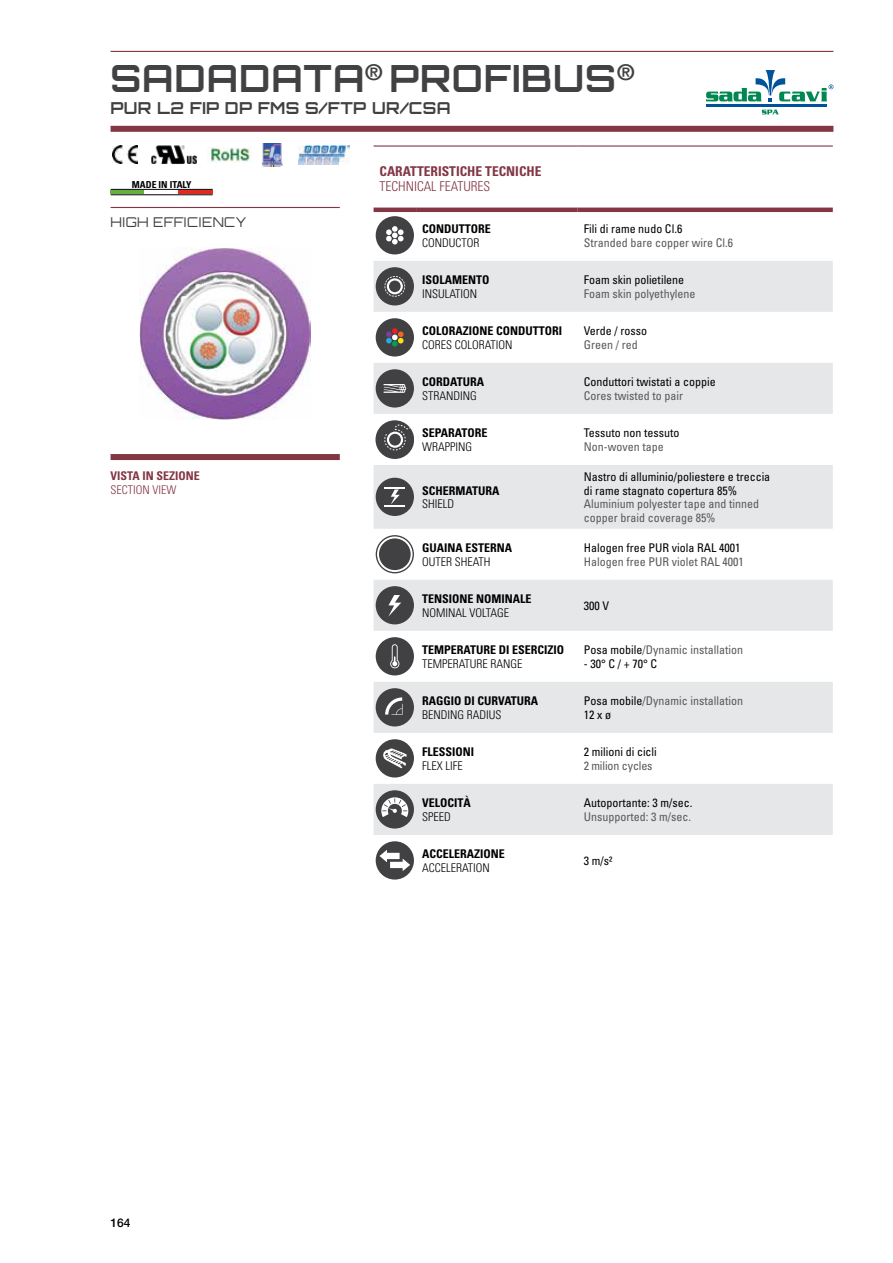
<style>
.page{position:relative;width:893px;height:1263px;background:#fff}
.page>*{position:absolute;margin:0;border:0;box-sizing:border-box;transform-origin:0 0}
.t1{font:700 37.5px "Orbitron";letter-spacing:.025em;color:#414042}
.t2{font:700 16.5px "Orbitron";letter-spacing:.02em;color:#414042}
.t3{font:700 condensed 13.5px "Univers";color:#833644}
.t4{font:300 condensed 13.5px "Univers";color:#833644}
.t5{font:13.5px "Orbitron";letter-spacing:.025em;color:#414042}
.t6{font:condensed 12px/13.5px "Univers";color:#58595b}
.t7{font:condensed 12px/13.5px "Univers";color:#000}
.t8{font:700 condensed 12px "Univers";color:#000}
.t9{font:300 condensed 12px "Univers";color:#000}
.t10{font:700 condensed 12px "Univers";color:#833644}
.t11{font:300 condensed 12px "Univers";color:#833644}
.t12{font:500 12px "Helvetica Neue";color:#000}
.t13{font:700 condensed 9.6px "Univers";color:#000}
.s1{color:#000}
</style>
<div class="page">
<div style="left:111px;top:126px;width:722px;height:6px;background:#833644"></div>
<hr style="left:111px;top:51px;width:722px;height:1px;background:#833644">
<img style="left:299px;top:145px;width:50px;height:19px">
<svg style="left:374px;top:261px;width:459px;height:574px;fill:#e6e7e8"></svg>
<hr style="left:374px;top:145px;width:42px;height:2px;background:#833644">
<hr style="left:416px;top:145px;width:162px;height:2px;background:#833644">
<hr style="left:578px;top:145px;width:255px;height:2px;background:#833644">
<hr style="left:374px;top:208px;width:42px;height:4px;background:#833644">
<hr style="left:416px;top:208px;width:162px;height:4px;background:#833644">
<hr style="left:578px;top:208px;width:255px;height:4px;background:#833644">
<div style="left:376px;top:216px;width:38px;height:38px;background:#414042;border-radius:50%"></div>
<svg style="left:386px;top:226px;width:18px;height:18px"></svg>
<div style="left:376px;top:267px;width:38px;height:38px;background:#414042;border-radius:50%"></div>
<svg style="left:384px;top:276px;width:21px;height:21px"></svg>
<div style="left:376px;top:318px;width:38px;height:38px;background:#414042;border-radius:50%"></div>
<svg style="left:386px;top:328px;width:18px;height:19px"></svg>
<div style="left:376px;top:369px;width:38px;height:39px;background:#414042;border-radius:50%"></div>
<svg style="left:383px;top:384px;width:23px;height:9px"></svg>
<div style="left:376px;top:420px;width:38px;height:39px;background:#414042;border-radius:50%"></div>
<svg style="left:384px;top:423px;width:27px;height:27px"></svg>
<div style="left:376px;top:478px;width:38px;height:38px;background:#414042;border-radius:50%"></div>
<hr style="left:384px;top:505px;width:21px;height:2px;background:#fff">
<hr style="left:384px;top:487px;width:21px;height:2px;background:#fff">
<svg style="left:391px;top:489px;width:9px;height:15px"></svg>
<svg style="left:376px;top:535px;width:38px;height:38px"></svg>
<svg style="left:377px;top:536px;width:36px;height:36px"></svg>
<div style="left:379px;top:538px;width:32px;height:32px;background:#414042;border-radius:50%"></div>
<div style="left:376px;top:586px;width:38px;height:38px;background:#414042;border-radius:50%"></div>
<svg style="left:388px;top:595px;width:13px;height:22px"></svg>
<div style="left:376px;top:637px;width:38px;height:38px;background:#414042;border-radius:50%"></div>
<svg style="left:390px;top:644px;width:9px;height:24px"></svg>
<div style="left:376px;top:688px;width:38px;height:38px;background:#414042;border-radius:50%"></div>
<svg style="left:385px;top:697px;width:17px;height:18px"></svg>
<div style="left:376px;top:739px;width:38px;height:38px;background:#414142;border-radius:50%"></div>
<svg style="left:383px;top:748px;width:24px;height:20px"></svg>
<div style="left:376px;top:790px;width:38px;height:38px;background:#414042;border-radius:50%"></div>
<svg style="left:381px;top:797px;width:29px;height:20px"></svg>
<div style="left:376px;top:841px;width:38px;height:38px;background:#414042;border-radius:50%"></div>
<svg style="left:379px;top:850px;width:31px;height:21px"></svg>
<hr style="left:111px;top:207px;width:229px;height:1px;background:#833644">
<div style="left:111px;top:454px;width:229px;height:6px;background:#833644"></div>
<img style="left:139px;top:248px;width:172px;height:171px">
<img style="left:207px;top:147px;width:44px;height:16px">
<img style="left:151px;top:146px;width:46px;height:18px">
<img style="left:261px;top:144px;width:21px;height:22px">
<img style="left:112px;top:146px;width:25px;height:18px">
<svg style="left:706px;top:101px;width:121px;height:11px"></svg>
<svg style="left:762px;top:110px;width:17px;height:4px"></svg>
<hr style="left:706px;top:105px;width:121px;height:2px;background:#00539b">
<svg style="left:706px;top:70px;width:127px;height:31px"></svg>
<hr style="left:111px;top:190px;width:34px;height:4px;background:#67ae3e">
<hr style="left:179px;top:190px;width:34px;height:4px;background:#e12922">
<hr style="left:111px;top:189px;width:102px;height:1px;background:#000">
<hr style="left:111px;top:195px;width:102px;height:1px;background:#000">
<h1 class="t1" style="left:111px;top:56px;width:525px">SADADATA<sup>®</sup> PROFIBUS<sup>®</sup></h1>
<h2 class="t2" style="left:111px;top:98px;width:90px">PUR L2 fip</h2>
<h2 class="t2" style="left:225px;top:98px;width:227px">DP FMS S/FTP UR/CSA</h2>
<p class="t13" style="left:132px;top:178px;width:61px">MADE IN ITALY</p>
<p class="t5" style="left:111px;top:214px;width:137px">HIGH EFFICIENcY</p>
<p class="t10" style="left:111px;top:468px;width:7px">VISTA</p>
<p class="t10" style="left:143px;top:468px;width:21px">IN SEZI</p>
<p class="t10" style="left:179px;top:468px;width:22px">ONE</p>
<p class="t11" style="left:111px;top:482px;width:18px">SECTION</p>
<p class="t11" style="left:153px;top:482px;width:25px">VI EW</p>
<p class="t3" style="left:380px;top:163px;width:163px">CARATTERISTICHE TECN ICHE</p>
<p class="t4" style="left:380px;top:178px;width:112px">TECHNICAL FEATURES</p>
<p class="t8" style="left:422px;top:222px;width:15px">COND</p>
<p class="t8" style="left:451px;top:222px;width:41px">UTTORE</p>
<p class="t9" style="left:422px;top:235px;width:59px">CONDUCTOR</p>
<p class="t8" style="left:422px;top:273px;width:67px">ISOLAMENTO</p>
<p class="t9" style="left:422px;top:286px;width:57px">INSULATION</p>
<p class="t8" style="left:422px;top:324px;width:83px">COLORAZION E COND</p>
<p class="t8" style="left:525px;top:324px;width:38px">UTTORI</p>
<p class="t9" style="left:422px;top:337px;width:92px">CORES COLORATION</p>
<p class="t8" style="left:422px;top:375px;width:36px">CORDATURA</p>
<p class="t9" style="left:422px;top:388px;width:55px">STRANDING</p>
<p class="t8" style="left:422px;top:426px;width:27px">SE PARAT</p>
<p class="t8" style="left:467px;top:426px;width:15px">ORE</p>
<p class="t9" style="left:422px;top:439px;width:17px">WRAPPIN</p>
<p class="t9" style="left:465px;top:439px;width:8px">G</p>
<p class="t8" style="left:422px;top:483px;width:52px">SCHERMATURA</p>
<p class="t9" style="left:422px;top:497px;width:27px">SHIELD</p>
<p class="t8" style="left:422px;top:541px;width:92px">GUAINA ESTERNA</p>
<p class="t9" style="left:422px;top:554px;width:68px">OUTER SHEATH</p>
<p class="t8" style="left:422px;top:592px;width:63px">TENSIONE NOM</p>
<p class="t8" style="left:501px;top:592px;width:31px">INALE</p>
<p class="t9" style="left:422px;top:605px;width:82px">NOMINAL VOLTAGE</p>
<p class="t8" style="left:422px;top:643px;width:142px">TEMPERATURE DI ESERCIZIO</p>
<p class="t9" style="left:422px;top:656px;width:96px">TEMPERATURE RANGE</p>
<p class="t8" style="left:422px;top:694px;width:118px">RAGGIO DI CURVATURA</p>
<p class="t9" style="left:422px;top:707px;width:81px">BENDING RADIUS</p>
<p class="t8" style="left:422px;top:745px;width:54px">FLESSION I</p>
<p class="t9" style="left:422px;top:758px;width:41px">FLEX LIFE</p>
<p class="t8" style="left:422px;top:796px;width:50px">VELOCITÀ</p>
<p class="t9" style="left:422px;top:809px;width:28px">SPEED</p>
<p class="t8" style="left:422px;top:847px;width:84px">ACCELERAZION E</p>
<p class="t9" style="left:422px;top:860px;width:69px">ACCELERATION</p>
<p class="t7" style="left:584px;top:222px;width:100px">Fili di rame nudo Cl.6</p>
<p class="t6" style="left:584px;top:236px;width:151px">Stranded bare copper wire Cl.6</p>
<p class="t7" style="left:584px;top:273px;width:102px">Foam skin polietilene</p>
<p class="t6" style="left:584px;top:287px;width:113px">Foam skin polyethylene</p>
<p class="t7" style="left:584px;top:324px;width:65px">Verde / rosso</p>
<p class="t6" style="left:584px;top:338px;width:55px">Green / red</p>
<p class="t7" style="left:584px;top:375px;width:133px">Conduttori twistati a coppie</p>
<p class="t6" style="left:584px;top:389px;width:101px">Cores twisted to pair</p>
<p class="t7" style="left:584px;top:426px;width:97px">Tessuto non tessuto</p>
<p class="t6" style="left:584px;top:440px;width:81px">Non-woven tape</p>
<p class="t7" style="left:584px;top:470px;width:188px">Nastro di alluminio/poliestere e treccia di rame stagnato copertura 85%</p>
<p class="t6" style="left:584px;top:497px;width:177px">Aluminium polyester tape and tinned copper braid coverage 85%</p>
<p class="t7" style="left:584px;top:541px;width:158px">Halogen free PUR viola Ral 4001</p>
<p class="t6" style="left:584px;top:555px;width:161px">Halogen free PUR violet Ral 4001</p>
<p class="t7" style="left:584px;top:599px;width:27px">300 V</p>
<p class="t6" style="left:584px;top:643px;width:161px"><span class="s1">Posa mobile</span>/Dynamic installation</p>
<p class="t7" style="left:584px;top:657px;width:75px">- 30° C / + 70° C</p>
<p class="t6" style="left:584px;top:694px;width:161px"><span class="s1">Posa mobile</span>/Dynamic installation<br><span class="s1">12 x ø</span></p>
<p class="t7" style="left:584px;top:745px;width:75px">2 milioni di cicli</p>
<p class="t6" style="left:584px;top:759px;width:70px">2 milion cycles</p>
<p class="t7" style="left:584px;top:796px;width:110px">Autoportante: 3 m/sec.</p>
<p class="t6" style="left:584px;top:810px;width:109px">Unsupported: 3 m/sec.</p>
<p class="t7" style="left:584px;top:854px;width:30px">3 m/s²</p>
<p class="t12" style="left:111px;top:1215px;width:22px">164</p>
</div>
